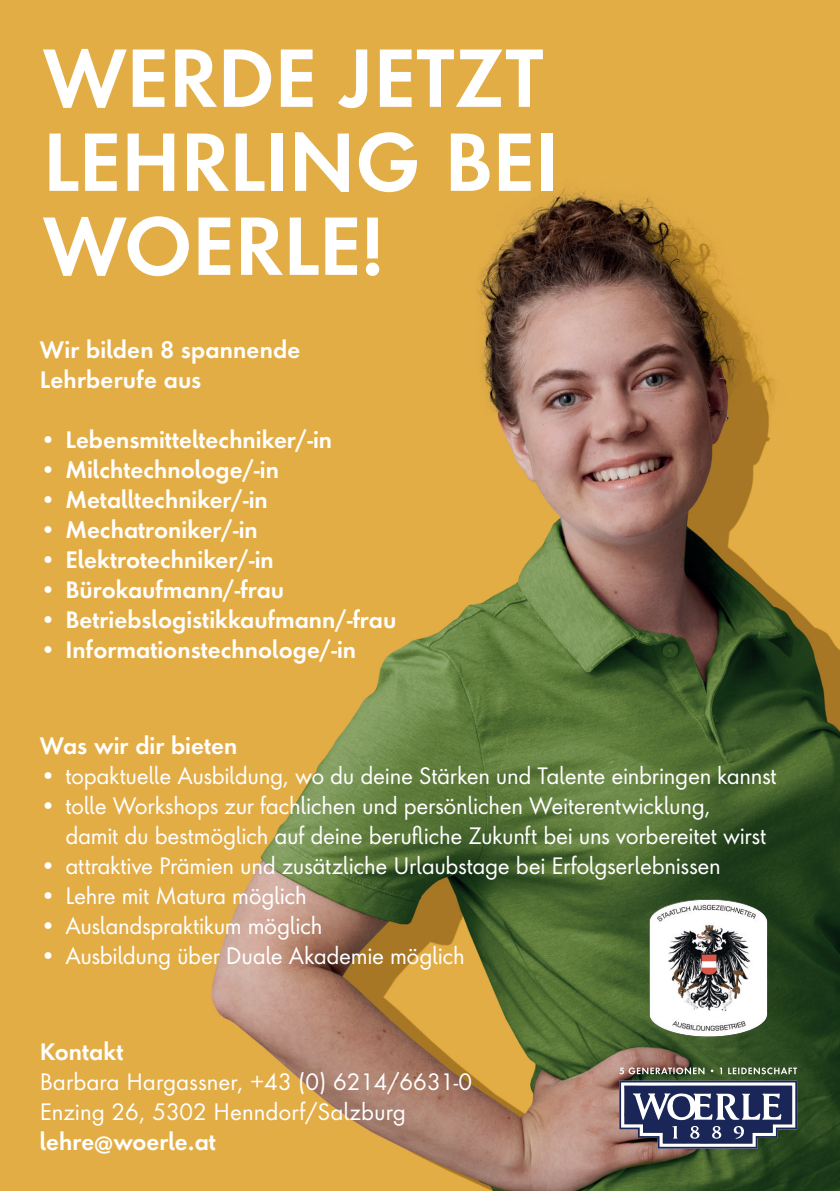
<style>
.page{position:relative;width:840px;height:1191px;background:#fff}
.page>*{position:absolute;margin:0;border:0;box-sizing:border-box;transform-origin:0 0}
.t1{font:600 76px/84px "Futura Next";letter-spacing:-.01em;color:#fff}
.t2{font:22px/30px "Futura Next";letter-spacing:-.015em;color:#fff}
.t3{font:600 22px/30px "Futura Next";color:#fff}
</style>
<div class="page">
<img style="left:0;top:0;width:839px;height:1191px">
<svg style="left:619px;top:1080px;width:177px;height:68px"></svg>
<svg style="left:619px;top:1067px;width:177px;height:7px"></svg>
<img style="left:649px;top:899px;width:117px;height:137px">
<h1 class="t1" style="left:43px;top:36px;width:517px">WERDE JETZT<br>LEHRLING BEI<br>WOERLE!</h1>
<p class="t3" style="left:40px;top:334px;width:262px">Wir bilden 8 spannende<br>Lehrberufe aus</p>
<p class="t3" style="left:40px;top:424px;width:294px">• Lebensmitteltechniker/-in</p>
<p class="t3" style="left:40px;top:454px;width:240px">• Milchtechnologe/-in</p>
<p class="t3" style="left:40px;top:484px;width:229px">• Metalltechniker/-in</p>
<p class="t3" style="left:40px;top:514px;width:219px">• Mechatroniker/-in</p>
<p class="t3" style="left:40px;top:544px;width:235px">• Elektrotechniker/-in</p>
<p class="t3" style="left:40px;top:574px;width:246px">• Bürokaufmann/-frau</p>
<p class="t3" style="left:40px;top:604px;width:358px">• Betriebslogistikkaufmann/-frau</p>
<p class="t3" style="left:40px;top:634px;width:318px">• Informationstechnologe/-in</p>
<p class="t3" style="left:40px;top:730px;width:199px">Was wir dir bieten</p>
<p class="t2" style="left:40px;top:759px;width:738px">• topaktuelle Ausbildung, wo du deine Stärken und Talente einbringen kannst</p>
<p class="t2" style="left:65px;top:789px;width:702px;text-indent:-26px">• tolle Workshops zur fachlichen und persönlichen Weiterentwicklung, damit du bestmöglich auf deine berufliche Zukunft bei uns vorbereitet wirst</p>
<p class="t2" style="left:40px;top:849px;width:682px">• attraktive Prämien und zusätzliche Urlaubstage bei Erfolgserlebnissen</p>
<p class="t2" style="left:40px;top:879px;width:268px">• Lehre mit Matura möglich</p>
<p class="t2" style="left:40px;top:909px;width:284px">• Auslandspraktikum möglich</p>
<p class="t2" style="left:40px;top:939px;width:426px">• Ausbildung über Duale Akademie möglich</p>
<p class="t3" style="left:40px;top:1036px;width:85px">Kontakt</p>
<p class="t2" style="left:40px;top:1065px;width:433px">Barbara Hargassner, +43 (0) 6214/6631-0<br>Enzing 26, 5302 Henndorf/Salzburg</p>
<p class="t3" style="left:40px;top:1126px;width:178px">lehre@woerle.at</p>
</div>
